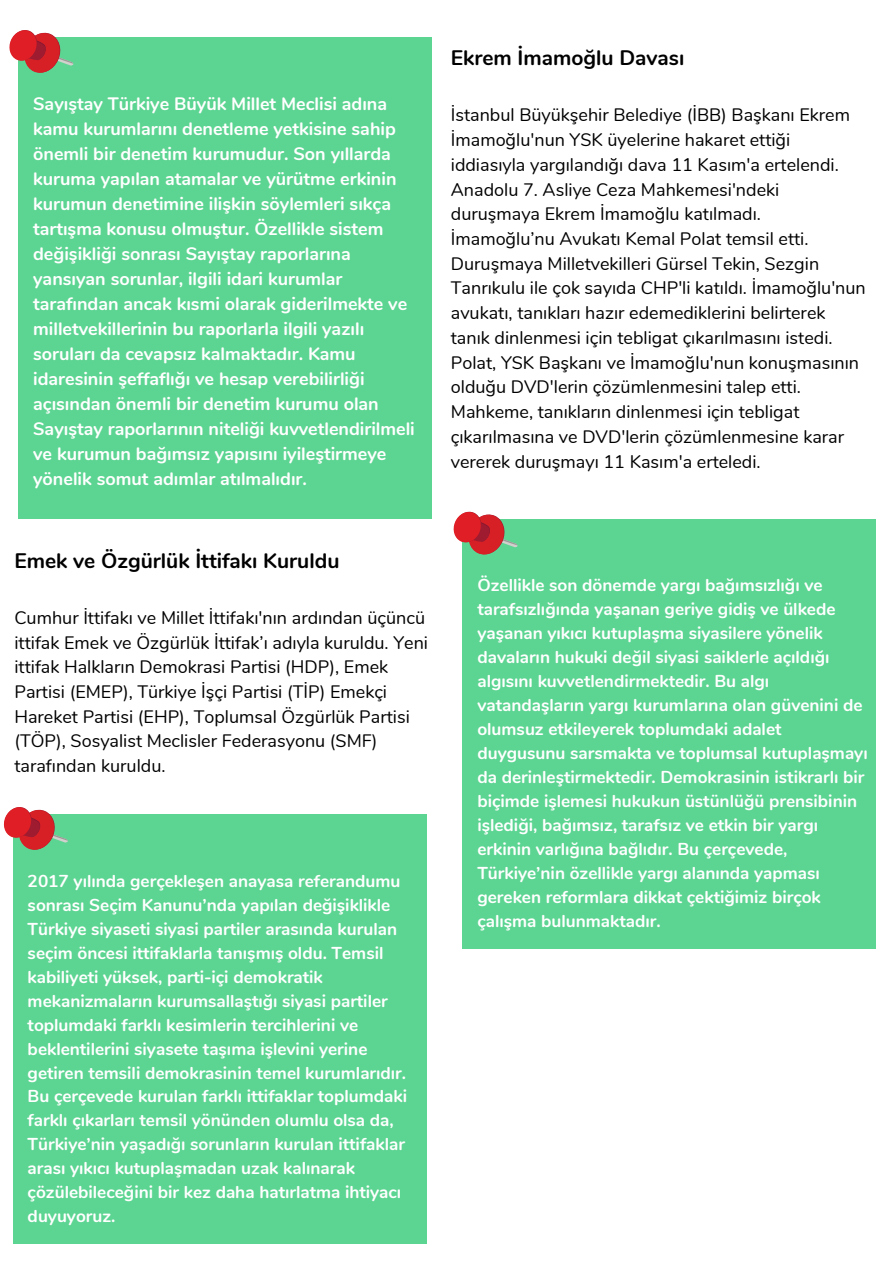
<style>
.page{position:relative;width:893px;height:1264px;background:#fff}
.page>*{position:absolute;margin:0;border:0;box-sizing:border-box;transform-origin:0 0}
.t1{font:700 21px "Nunito";color:#000}
.t2{font:18px/24.8px "Nunito";color:#000}
.t3{font:700 18px/25px "Nunito";color:#fff}
.t4{font:700 17.25px/24px "Nunito";color:#fff}
</style>
<div class="page">
<div style="left:18px;top:37px;width:414px;height:481px;background:#5dd592"></div>
<svg style="left:9px;top:30px;width:65px;height:43px"></svg>
<div style="left:13px;top:814px;width:413px;height:429px;background:#5dd592"></div>
<svg style="left:3px;top:807px;width:65px;height:43px"></svg>
<div style="left:462px;top:519px;width:414px;height:429px;background:#5dd592"></div>
<svg style="left:453px;top:511px;width:65px;height:44px"></svg>
<p class="t3" style="left:33px;top:91px;width:381px">Sayıştay Türkiye Büyük Millet Meclisi adına kamu kurumlarını denetleme yetkisine sahip önemli bir denetim kurumudur. Son yıllarda kuruma yapılan atamalar ve yürütme erkinin kurumun denetimine ilişkin söylemleri sıkça tartışma konusu olmuştur. Özellikle sistem değişikliği sonrası Sayıştay raporlarına yansıyan sorunlar, ilgili idari kurumlar tarafından ancak kısmi olarak giderilmekte ve milletvekillerinin bu raporlarla ilgili yazılı soruları da cevapsız kalmaktadır. Kamu idaresinin şeffaflığı ve hesap verebilirliği açısından önemli bir denetim kurumu olan Sayıştay raporlarının niteliği kuvvetlendirilmeli ve kurumun bağımsız yapısını iyileştirmeye yönelik somut adımlar atılmalıdır.</p>
<p class="t1" style="left:451px;top:44px;width:235px">Ekrem İmamoğlu Davası</p>
<p class="t2" style="left:451px;top:103px;width:416px">İstanbul Büyükşehir Belediye (İBB) Başkanı Ekrem İmamoğlu'nun YSK üyelerine hakaret ettiği iddiasıyla yargılandığı dava 11 Kasım'a ertelendi.<br>Anadolu 7. Asliye Ceza Mahkemesi'ndeki duruşmaya Ekrem İmamoğlu katılmadı.<br>İmamoğlu’nu Avukatı Kemal Polat temsil etti.<br>Duruşmaya Milletvekilleri Gürsel Tekin, Sezgin Tanrıkulu ile çok sayıda CHP'li katıldı. İmamoğlu'nun avukatı, tanıkları hazır edemediklerini belirterek tanık dinlenmesi için tebligat çıkarılmasını istedi.<br>Polat, YSK Başkanı ve İmamoğlu'nun konuşmasının olduğu DVD'lerin çözümlenmesini talep etti.<br>Mahkeme, tanıkların dinlenmesi için tebligat çıkarılmasına ve DVD'lerin çözümlenmesine karar vererek duruşmayı 11 Kasım'a erteledi.</p>
<p class="t1" style="left:14px;top:546px;width:326px">Emek ve Özgürlük İttifakı Kuruldu</p>
<p class="t2" style="left:14px;top:605px;width:413px">Cumhur İttifakı ve Millet İttifakı'nın ardından üçüncü ittifak Emek ve Özgürlük İttifak’ı adıyla kuruldu. Yeni ittifak Halkların Demokrasi Partisi (HDP), Emek Partisi (EMEP), Türkiye İşçi Partisi (TİP) Emekçi Hareket Partisi (EHP), Toplumsal Özgürlük Partisi (TÖP), Sosyalist Meclisler Federasyonu (SMF) tarafından kuruldu.</p>
<p class="t4" style="left:28px;top:869px;width:380px">2017 yılında gerçekleşen anayasa referandumu sonrası Seçim Kanunu’nda yapılan değişiklikle Türkiye siyaseti siyasi partiler arasında kurulan seçim öncesi ittifaklarla tanışmış oldu. Temsil kabiliyeti yüksek, parti-içi demokratik mekanizmaların kurumsallaştığı siyasi partiler toplumdaki farklı kesimlerin tercihlerini ve beklentilerini siyasete taşıma işlevini yerine getiren temsili demokrasinin temel kurumlarıdır.<br>Bu çerçevede kurulan farklı ittifaklar toplumdaki farklı çıkarları temsil yönünden olumlu olsa da, Türkiye’nin yaşadığı sorunların kurulan ittifaklar arası yıkıcı kutuplaşmadan uzak kalınarak çözülebileceğini bir kez daha hatırlatma ihtiyacı duyuyoruz.</p>
<p class="t4" style="left:477px;top:573px;width:392px">Özellikle son dönemde yargı bağımsızlığı ve tarafsızlığında yaşanan geriye gidiş ve ülkede yaşanan yıkıcı kutuplaşma siyasilere yönelik davaların hukuki değil siyasi saiklerle açıldığı algısını kuvvetlendirmektedir. Bu algı vatandaşların yargı kurumlarına olan güvenini de olumsuz etkileyerek toplumdaki adalet duygusunu sarsmakta ve toplumsal kutuplaşmayı da derinleştirmektedir. Demokrasinin istikrarlı bir biçimde işlemesi hukukun üstünlüğü prensibinin işlediği, bağımsız, tarafsız ve etkin bir yargı erkinin varlığına bağlıdır. Bu çerçevede, Türkiye’nin özellikle yargı alanında yapması gereken reformlara dikkat çektiğimiz birçok çalışma bulunmaktadır.</p>
</div>
